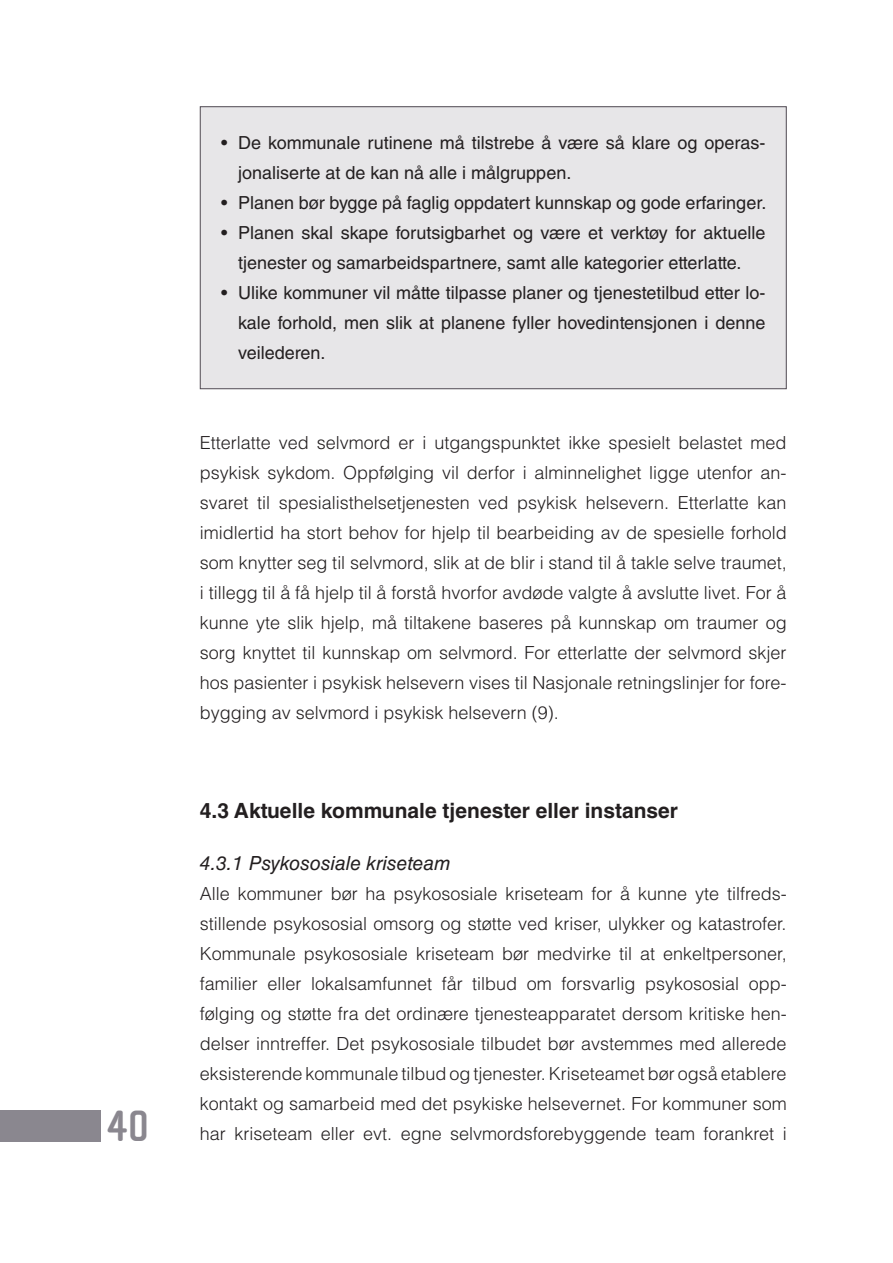
<style>
.page{position:relative;width:893px;height:1263px;background:#fff}
.page>*{position:absolute;margin:0;border:0;box-sizing:border-box;transform-origin:0 0}
.t1{font:700 45px "Cholla Sans";color:#8a878f}
.t2{font:700 21px "Helvetica LT Std";color:#231f20}
.t3{font:italic 19.5px "Helvetica LT Std";color:#231f20}
.t4{font:300 18px/30px "Helvetica LT Std";color:#231f20;text-align:justify}
.t5{font:18px/30px "Helvetica LT Std";color:#231f20}
</style>
<div class="page">
<div style="left:200px;top:107px;width:586px;height:282px;background:#e7e6e8"></div>
<div style="left:0;top:1110px;width:100px;height:31px;background:#8a878f"></div>
<div style="left:200px;top:106px;width:587px;height:283px;border:1px solid #524c54"></div>
<h1 class="t1" style="left:106px;top:1101px;width:44px">40</h1>
<p class="t5" style="left:238px;top:130px;width:529px;text-indent:-17px">• De kommunale rutinene må tilstrebe å være så klare og operas&shy;jonaliserte at de kan nå alle i målgruppen.</p>
<p class="t5" style="left:221px;top:190px;width:547px">• Planen bør bygge på faglig oppdatert kunnskap og gode erfaringer.</p>
<p class="t5" style="left:221px;top:220px;width:546px;text-align:center">• Planen skal skape forutsigbarhet og være et verktøy for aktuelle tjenester og samarbeidspartnere, samt alle kategorier etterlatte.</p>
<p class="t5" style="left:238px;top:280px;width:529px;text-align:justify;text-indent:-17px">• Ulike kommuner vil måtte tilpasse planer og tjenestetilbud etter lo&shy;kale forhold, men slik at planene fyller hovedintensjonen i denne veilederen.</p>
<p class="t4" style="left:200px;top:430px;width:588px">Etterlatte ved selvmord er i utgangspunktet ikke spesielt belastet med psykisk sykdom. Oppfølging vil derfor i alminnelighet ligge utenfor an&shy;svaret til spesialisthelsetjenesten ved psykisk helsevern. Etterlatte kan imidlertid ha stort behov for hjelp til bearbeiding av de spesielle forhold som knytter seg til selvmord, slik at de blir i stand til å takle selve traumet, i tillegg til å få hjelp til å forstå hvorfor avdøde valgte å avslutte livet. For å kunne yte slik hjelp, må tiltakene baseres på kunnskap om traumer og sorg knyttet til kunnskap om selvmord. For etterlatte der selvmord skjer hos pasienter i psykisk helsevern vises til Nasjonale retningslinjer for fore&shy;bygging av selvmord i psykisk helsevern (9).</p>
<h2 class="t2" style="left:200px;top:803px;width:480px">4.3 Aktuelle kommunale tjenester eller instanser</h2>
<h3 class="t3" style="left:200px;top:856px;width:252px">4.3.1 Psykososiale kriseteam</h3>
<p class="t4" style="left:200px;top:880px;width:588px">Alle kommuner bør ha psykososiale kriseteam for å kunne yte tilfreds&shy;stillende psykososial omsorg og støtte ved kriser, ulykker og katastrofer.<br>Kommunale psykososiale kriseteam bør medvirke til at enkeltpersoner, familier eller lokalsamfunnet får tilbud om forsvarlig psykososial opp&shy;følging og støtte fra det ordinære tjenesteapparatet dersom kritiske hen&shy;delser inntreffer. Det psykososiale tilbudet bør avstemmes med allerede eksisterende kommunale tilbud og tjenester. Kriseteamet bør også etablere kontakt og samarbeid med det psykiske helsevernet. For kommuner som</p>
<p class="t4" style="left:200px;top:1120px;width:588px">har kriseteam eller evt. egne selvmordsforebyggende team forankret i</p>
</div>
